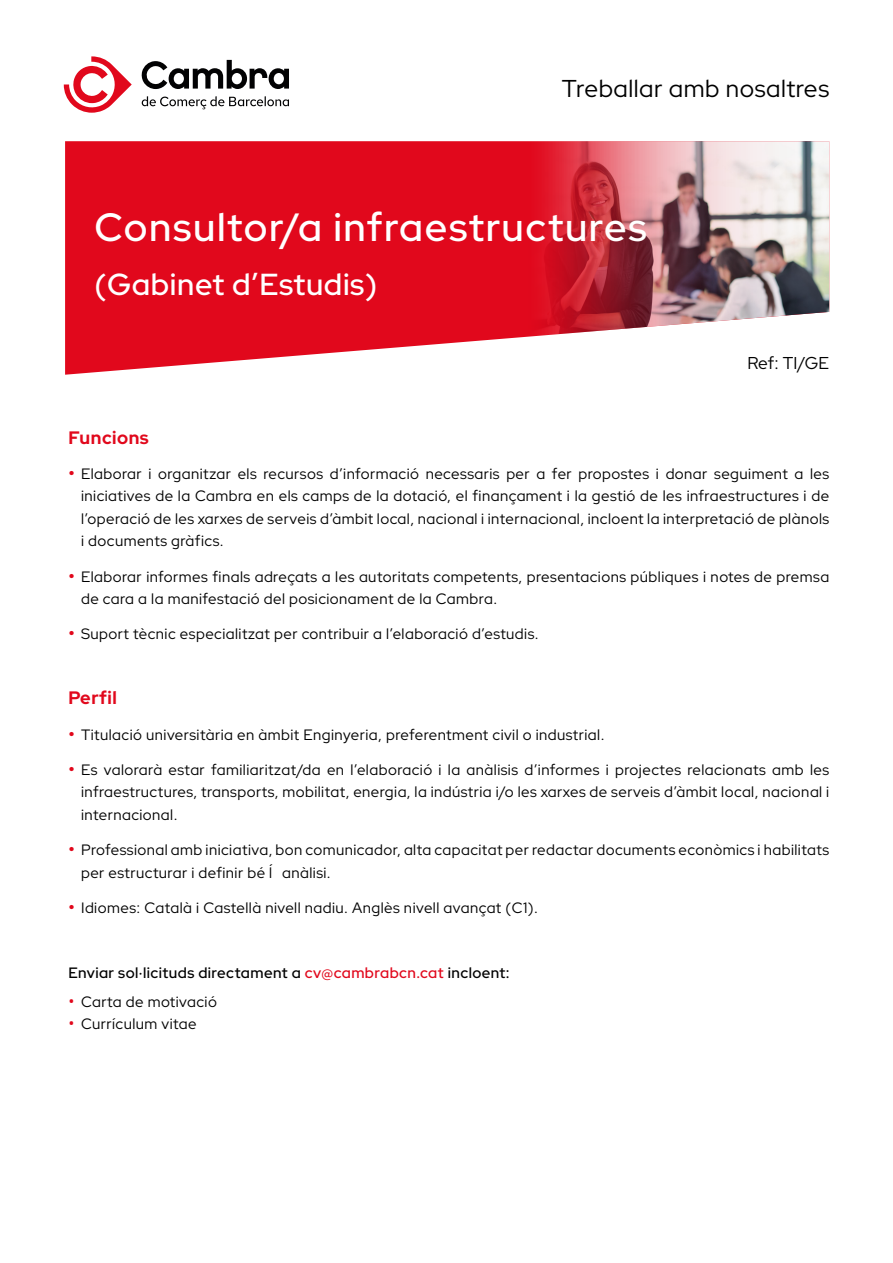
<style>
.page{position:relative;width:893px;height:1263px;background:#fff}
.page>*{position:absolute;margin:0;border:0;box-sizing:border-box;transform-origin:0 0}
.t1{font:600 39.3px "Red Hat Display";letter-spacing:.04em;color:#fff}
.t2{font:600 30.3px "Red Hat Display";letter-spacing:.02em;color:#fff}
.t3{font:24.3px "Red Hat Display";letter-spacing:.02em;color:#000}
.t4{font:700 18px "Red Hat Display";letter-spacing:.03em;color:#e1081c}
.t5{font:17.1px "Red Hat Display";color:#000}
.t6{font:15px/22.5px "Red Hat Display";letter-spacing:.03em;color:#000;text-align:justify}
.t7{font:600 15px "Red Hat Display";letter-spacing:.03em;color:#000}
.s1{font-weight:700;font-size:18px;color:#e1081c}
.s2{color:#e1081c}
.s3{font-family:"Open Sans";font-size:16.2px;color:#e1081c}
</style>
<div class="page">
<svg style="left:65px;top:141px;width:456px;height:234px;fill:#e1081c"></svg>
<img style="left:521px;top:141px;width:308px;height:197px">
<svg style="left:64px;top:56px;width:68px;height:57px"></svg>
<svg style="left:141px;top:60px;width:148px;height:49px"></svg>
<h3 class="t3" style="left:562px;top:73px;width:269px">Treballar amb nosaltres</h3>
<h1 class="t1" style="left:95px;top:202px;width:554px">Consultor/a infraestructures</h1>
<h2 class="t2" style="left:95px;top:264px;width:284px">(Gabinet d’Estudis)</h2>
<p class="t5" style="left:747px;top:352px;width:83px">Ref: TI/GE</p>
<p class="t4" style="left:68px;top:425px;width:82px">Funcions</p>
<p class="t6" style="left:81px;top:462px;width:750px;text-indent:-13px"><span class="s1">•</span> Elaborar i organitzar els recursos d’informació necessaris per a fer propostes i donar seguiment a les iniciatives de la Cambra en els camps de la dotació, el finançament i la gestió de les infraestructures i de l’operació de les xarxes de serveis d’àmbit local, nacional i internacional, incloent la interpretació de plànols i documents gràfics.</p>
<p class="t6" style="left:81px;top:565px;width:750px;text-indent:-13px"><span class="s1">•</span> Elaborar informes finals adreçats a les autoritats competents, presentacions públiques i notes de premsa de cara a la manifestació del posicionament de la Cambra.</p>
<p class="t6" style="left:68px;top:622px;width:472px"><span class="s1">•</span> Suport tècnic especialitzat per contribuir a l’elaboració d’estudis.</p>
<p class="t4" style="left:68px;top:686px;width:50px">Perfil</p>
<p class="t6" style="left:68px;top:723px;width:538px"><span class="s1">•</span> Titulació universitària en àmbit Enginyeria, preferentment civil o industrial.</p>
<p class="t6" style="left:81px;top:758px;width:750px;text-indent:-13px"><span class="s1">•</span> Es valorarà estar familiaritzat/da en l’elaboració i la anàlisis d’informes i projectes relacionats amb les infraestructures, transports, mobilitat, energia, la indústria i/o les xarxes de serveis d’àmbit local, nacional i internacional.</p>
<p class="t6" style="left:81px;top:838px;width:750px;text-indent:-13px"><span class="s1">•</span> Professional amb iniciativa, bon comunicador, alta capacitat per redactar documents econòmics i habilitats per estructurar i definir bé l´ anàlisi.</p>
<p class="t6" style="left:68px;top:896px;width:471px"><span class="s1">•</span> Idiomes: Català i Castellà nivell nadiu. Anglès nivell avançat (C1).</p>
<p class="t7" style="left:68px;top:963px;width:443px">Enviar sol·licituds directament a <span class="s2">cv@cambrabcn.cat</span> incloent:</p>
<p class="t6" style="left:68px;top:990px;width:150px"><span class="s3">•</span> Carta de motivació</p>
<p class="t6" style="left:68px;top:1012px;width:130px"><span class="s3">•</span> Currículum vitae</p>
</div>
